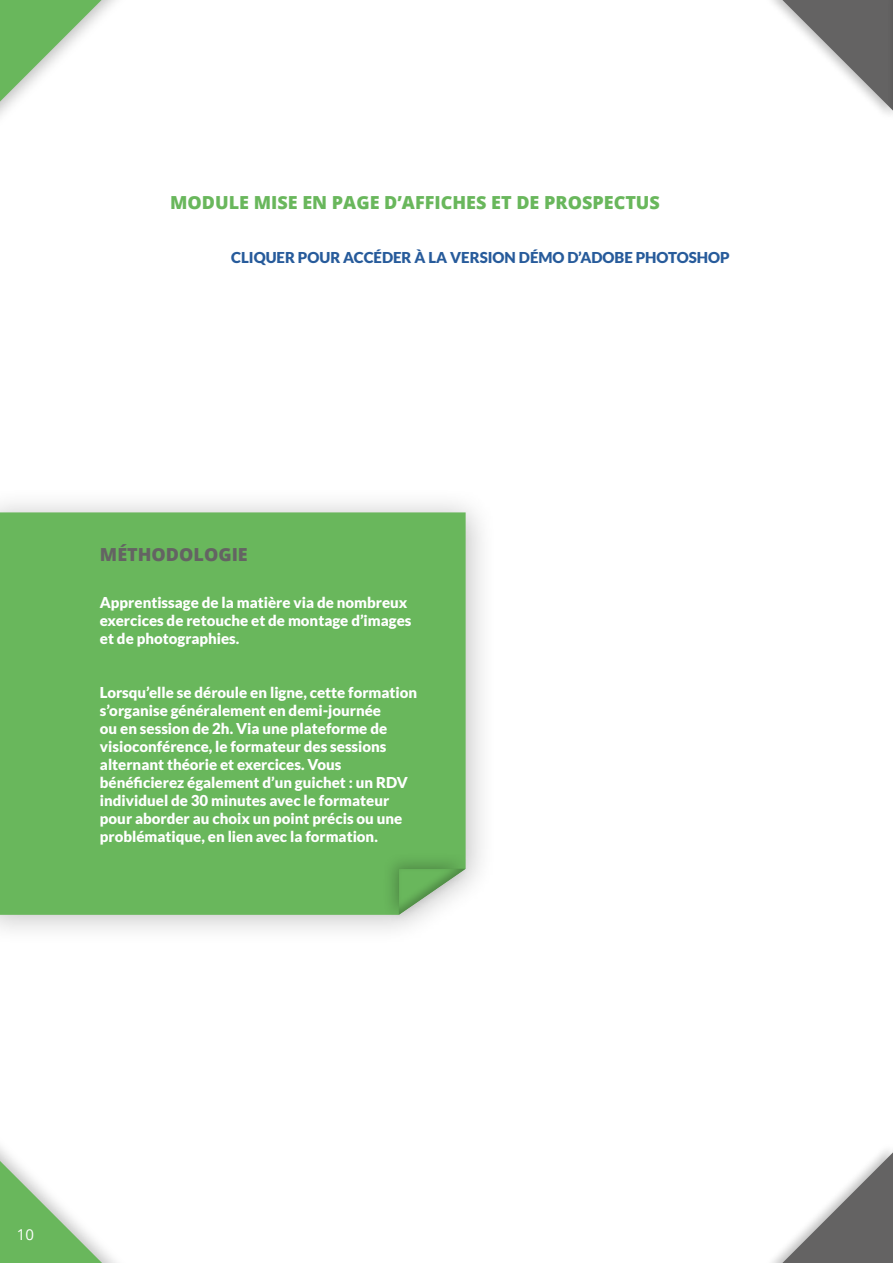
<style>
.page{position:relative;width:893px;height:1263px;background:#fff}
.page>*{position:absolute;margin:0;border:0;box-sizing:border-box;transform-origin:0 0}
.t1{font:800 18px "Open Sans";color:#69b75c}
.t2{font:800 18px "Open Sans";color:#646363}
.t3{font:900 15px/18px "Lato";color:#fff}
.t4{font:900 15px "Lato";color:#275b9b}
.t5{font:15px "Open Sans";color:#fff}
</style>
<div class="page">
<svg style="left:0;top:1147px;width:116px;height:116px"></svg>
<svg style="left:0;top:0;width:116px;height:116px"></svg>
<svg style="left:774px;top:1152px;width:119px;height:111px"></svg>
<div style="left:887px;top:0;width:6px;height:121px;background:#f8f8f8"></div>
<svg style="left:774px;top:0;width:119px;height:111px"></svg>
<div style="left:0;top:487px;width:497px;height:459px;background:#000;opacity:.25"></div>
<div style="left:0;top:512px;width:466px;height:403px;background:#69b75c"></div>
<div style="left:381px;top:851px;width:93px;height:73px;background:#000;opacity:.25"></div>
<div style="left:399px;top:866px;width:69px;height:49px;background:#000;opacity:.25"></div>
<p class="t1" style="left:170px;top:189px;width:491px">MODULE MISE EN PAGE D’AFFICHES ET DE PROSPECTUS</p>
<p class="t4" style="left:231px;top:249px;width:500px">CLIQUER POUR ACCÉDER À LA VERSION DÉMO D’ADOBE PHOTOSHOP</p>
<p class="t2" style="left:100px;top:541px;width:149px">MÉTHODOLOGIE</p>
<p class="t3" style="left:100px;top:593px;width:313px">Apprentissage de la matière via de nombreux exercices de retouche et de montage d’images et de photographies.</p>
<p class="t3" style="left:100px;top:683px;width:319px">Lorsqu’elle se déroule en ligne, cette formation s’organise généralement en demi-journée<br>ou en session de 2h. Via une plateforme de visioconférence, le formateur des sessions alternant théorie et exercices. Vous bénéficierez également d’un guichet : un RDV individuel de 30 minutes avec le formateur pour aborder au choix un point précis ou une problématique, en lien avec la formation.</p>
<p class="t5" style="left:17px;top:1224px;width:19px">10</p>
</div>
